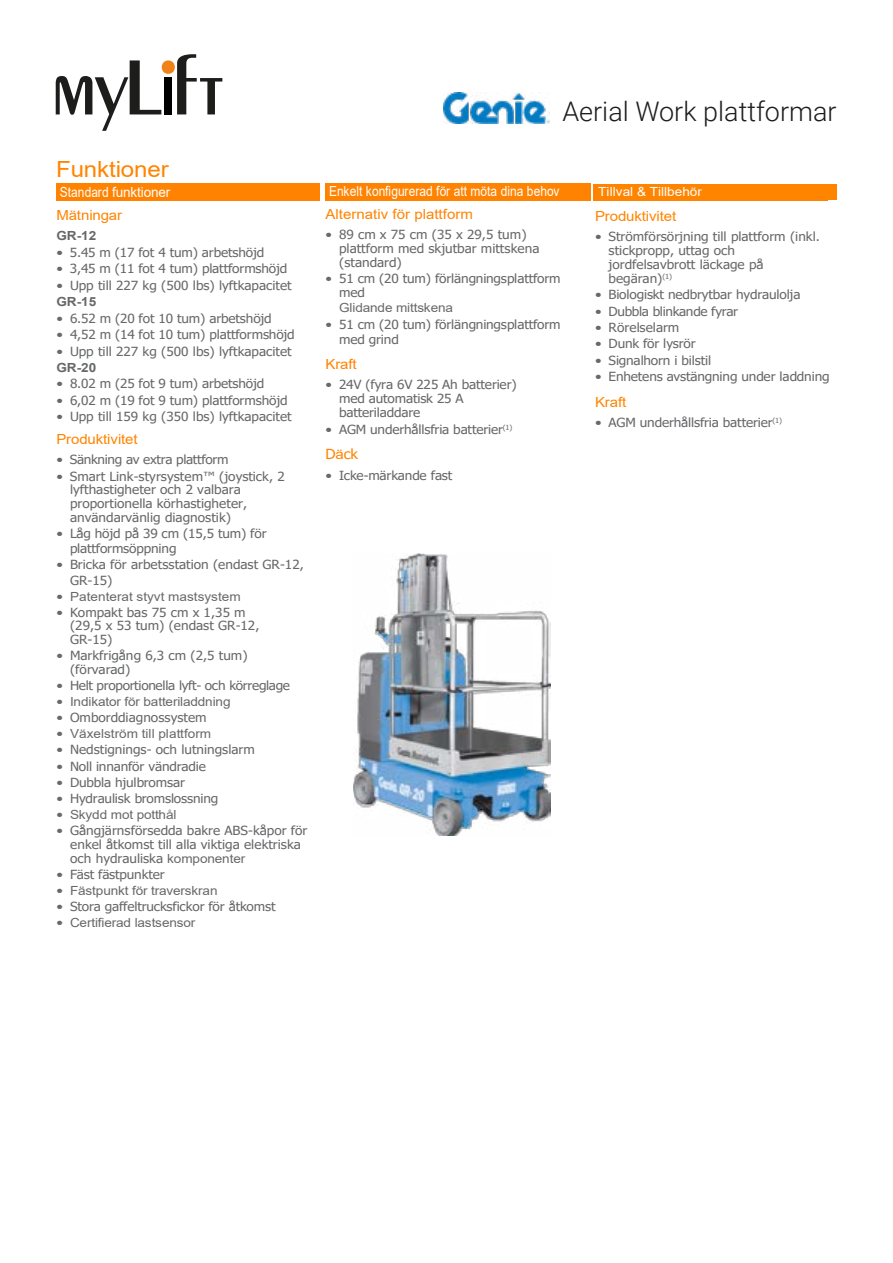
<style>
.page{position:relative;width:893px;height:1263px;background:#fff}
.page>*{position:absolute;margin:0;border:0;box-sizing:border-box;transform-origin:0 0}
.t1{font:300 27px "Roboto";color:#1d1e1c}
.t2{font:22.2px "Arial";letter-spacing:-.005em;color:#ff8400;scale:1.08 1}
.t3{font:13.95px "Arial";letter-spacing:-.005em;color:#ff8400;scale:1.08 1}
.t4{font:13.95px "Arial";letter-spacing:.005em;color:#fff;scale:.86 1}
.t5{font:13.95px "Tahoma";color:#ff8400;scale:1.08 1}
.t6{font:12.6px/14px "Tahoma";letter-spacing:-.005em;color:#67686a;scale:1.15 1}
.t7{font:12.6px "Arial";letter-spacing:-.01em;color:#67686a;scale:1.08 1}
.t8{font:12.6px "Tahoma";letter-spacing:-.025em;color:#67686a;scale:1.15 1}
.t9{font:12.6px "Arial";letter-spacing:.005em;color:#fff;scale:1.08 1}
.t10{font:700 12.6px "Arial";color:#67686a;scale:1.08 1}
.s1{font-family:"Tahoma"}
.s2{font-family:"Arial"}
</style>
<div class="page">
<div style="left:593px;top:184px;width:234px;height:17px;background:#ff8300"></div>
<div style="left:326px;top:183px;width:265px;height:18px;background:#ff8300"></div>
<div style="left:595px;top:184px;width:241px;height:16px;background:#ff8400"></div>
<div style="left:56px;top:183px;width:263px;height:18px;background:#ff8300"></div>
<img style="left:354px;top:553px;width:197px;height:282px">
<svg style="left:56px;top:54px;width:166px;height:77px"></svg>
<img style="left:443px;top:92px;width:107px;height:31px">
<h1 class="t1" style="left:562px;top:92px;width:276px">Aerial Work plattformar</h1>
<h2 class="t2" style="left:56px;top:153px;width:106px">Funktioner</h2>
<p class="t3" style="left:56px;top:206px;width:62px">Mätningar</p>
<p class="t10" style="left:56px;top:227px;width:38px">GR-12</p>
<p class="t6" style="left:56px;top:246px;width:182px">• 5.45 m (17 fot 4 tum) arbetshöjd</p>
<p class="t6" style="left:56px;top:262px;width:202px">• 3,45 m (11 fot 4 tum) plattformshöjd</p>
<p class="t6" style="left:56px;top:279px;width:206px">• Upp till 227 kg (500 lbs) lyftkapacitet</p>
<p class="t10" style="left:56px;top:293px;width:38px">GR-15</p>
<p class="t6" style="left:56px;top:312px;width:189px">• 6.52 m (20 fot 10 tum) arbetshöjd</p>
<p class="t6" style="left:56px;top:328px;width:209px">• 4,52 m (14 fot 10 tum) plattformshöjd</p>
<p class="t6" style="left:56px;top:345px;width:206px">• Upp till 227 kg (500 lbs) lyftkapacitet</p>
<p class="t10" style="left:56px;top:359px;width:38px">GR-20</p>
<p class="t6" style="left:56px;top:378px;width:182px">• 8.02 m (25 fot 9 tum) arbetshöjd</p>
<p class="t6" style="left:56px;top:394px;width:202px">• 6,02 m (19 fot 9 tum) plattformshöjd</p>
<p class="t6" style="left:56px;top:411px;width:206px">• Upp till 159 kg (350 lbs) lyftkapacitet</p>
<p class="t3" style="left:56px;top:430px;width:77px">Produktivitet</p>
<p class="t8" style="left:56px;top:451px;width:151px">• Sänkning av extra plattform</p>
<p class="t6" style="left:70px;top:470px;width:188px;text-indent:-14px">• Smart Link-styrsystem™ (joystick, 2 lyfthastigheter och 2 valbara proportionella körhastigheter, användarvänlig diagnostik)</p>
<p class="t6" style="left:70px;top:527px;width:172px;line-height:15px;text-indent:-14px">• Låg höjd på 39 cm (15,5 tum) för plattformsöppning</p>
<p class="t6" style="left:70px;top:558px;width:205px;line-height:15.3px;text-indent:-14px">• Bricka för arbetsstation (endast GR-12,<br>GR-15)</p>
<p class="t7" style="left:56px;top:588px;width:172px"><span class="s1">•</span> Patenterat styvt mastsystem</p>
<p class="t6" style="left:70px;top:606px;width:166px;text-indent:-14px">• Kompakt bas 75 cm x 1,35 m (29,5 x 53 tum) (endast GR-12,<br>GR-15)</p>
<p class="t6" style="left:70px;top:650px;width:156px;line-height:13.5px;text-indent:-14px">• Markfrigång 6,3 cm (2,5 tum) (förvarad)</p>
<p class="t8" style="left:56px;top:677px;width:205px">• Helt proportionella lyft- och körreglage</p>
<p class="t7" style="left:56px;top:693px;width:163px"><span class="s1">•</span> Indikator för batteriladdning</p>
<p class="t6" style="left:56px;top:711px;width:132px">• Omborddiagnossystem</p>
<p class="t7" style="left:56px;top:725px;width:145px"><span class="s1">•</span> Växelström till plattform</p>
<p class="t6" style="left:56px;top:744px;width:174px">• Nedstignings- och lutningslarm</p>
<p class="t6" style="left:56px;top:760px;width:131px">• Noll innanför vändradie</p>
<p class="t6" style="left:57px;top:776px;width:113px">• Dubbla hjulbromsar</p>
<p class="t6" style="left:57px;top:792px;width:142px">• Hydraulisk bromslossning</p>
<p class="t7" style="left:57px;top:806px;width:112px"><span class="s1">•</span> Skydd mot potthål</p>
<p class="t6" style="left:70px;top:824px;width:208px;text-indent:-14px">• Gångjärnsförsedda bakre ABS-kåpor för enkel åtkomst till alla viktiga elektriska och hydrauliska <span class="s2">komponenter</span></p>
<p class="t6" style="left:57px;top:868px;width:95px">• Fäst fästpunkter</p>
<p class="t7" style="left:57px;top:882px;width:150px"><span class="s1">•</span> Fästpunkt för traverskran</p>
<p class="t6" style="left:57px;top:900px;width:192px">• Stora gaffeltrucksfickor för åtkomst</p>
<p class="t7" style="left:57px;top:914px;width:130px"><span class="s1">•</span> Certifierad lastsensor</p>
<p class="t4" style="left:60px;top:182px;width:130px">Standard funktioner</p>
<p class="t4" style="left:329px;top:182px;width:269px">Enkelt konfigurerad för att möta dina behov</p>
<p class="t9" style="left:598px;top:183px;width:98px">Tillval &amp; Tillbehör</p>
<p class="t3" style="left:326px;top:204px;width:138px">Alternativ för plattform</p>
<p class="t6" style="left:339px;top:228px;width:176px;text-indent:-14px">• 89 cm x 75 cm (35 x 29,5 tum) plattform med skjutbar mittskena (standard)</p>
<p class="t6" style="left:339px;top:271px;width:194px;line-height:14.9px;text-indent:-14px">• 51 cm (20 tum) förlängningsplattform med</p>
<p class="t7" style="left:339px;top:299px;width:107px">Glidande mittskena</p>
<p class="t6" style="left:339px;top:317px;width:194px;line-height:15.3px;text-indent:-14px">• 51 cm (20 tum) förlängningsplattform med grind</p>
<p class="t3" style="left:326px;top:355px;width:30px">Kraft</p>
<p class="t6" style="left:339px;top:378px;width:156px;text-indent:-14px">• 24V (fyra 6V 225 Ah batterier) med automatisk 25 A batteriladdare</p>
<p class="t6" style="left:326px;top:423px;width:164px">• AGM underhållsfria batterier<sup>(1)</sup></p>
<p class="t5" style="left:326px;top:444px;width:32px">D<span class="s2">ä</span>ck</p>
<p class="t6" style="left:326px;top:469px;width:112px">• Icke-märkande fast</p>
<p class="t3" style="left:595px;top:206px;width:77px">Produktivitet</p>
<p class="t6" style="left:609px;top:230px;width:185px;text-indent:-14px">• Strömförsörjning till plattform (inkl. stickpropp, uttag och jordfelsavbrott läckage på begäran)<sup>(1)</sup></p>
<p class="t6" style="left:595px;top:288px;width:180px">• Biologiskt nedbrytbar hydraulolja</p>
<p class="t8" style="left:595px;top:303px;width:126px">• Dubbla blinkande fyrar</p>
<p class="t6" style="left:595px;top:321px;width:75px">• Rörelselarm</p>
<p class="t6" style="left:595px;top:338px;width:89px">• Dunk för lysrör</p>
<p class="t6" style="left:595px;top:354px;width:102px">• Signalhorn i bilstil</p>
<p class="t6" style="left:595px;top:371px;width:205px">• Enhetens avstängning under laddning</p>
<p class="t3" style="left:595px;top:392px;width:30px">Kraft</p>
<p class="t6" style="left:595px;top:416px;width:164px">• AGM underhållsfria batterier<sup>(1)</sup></p>
</div>
